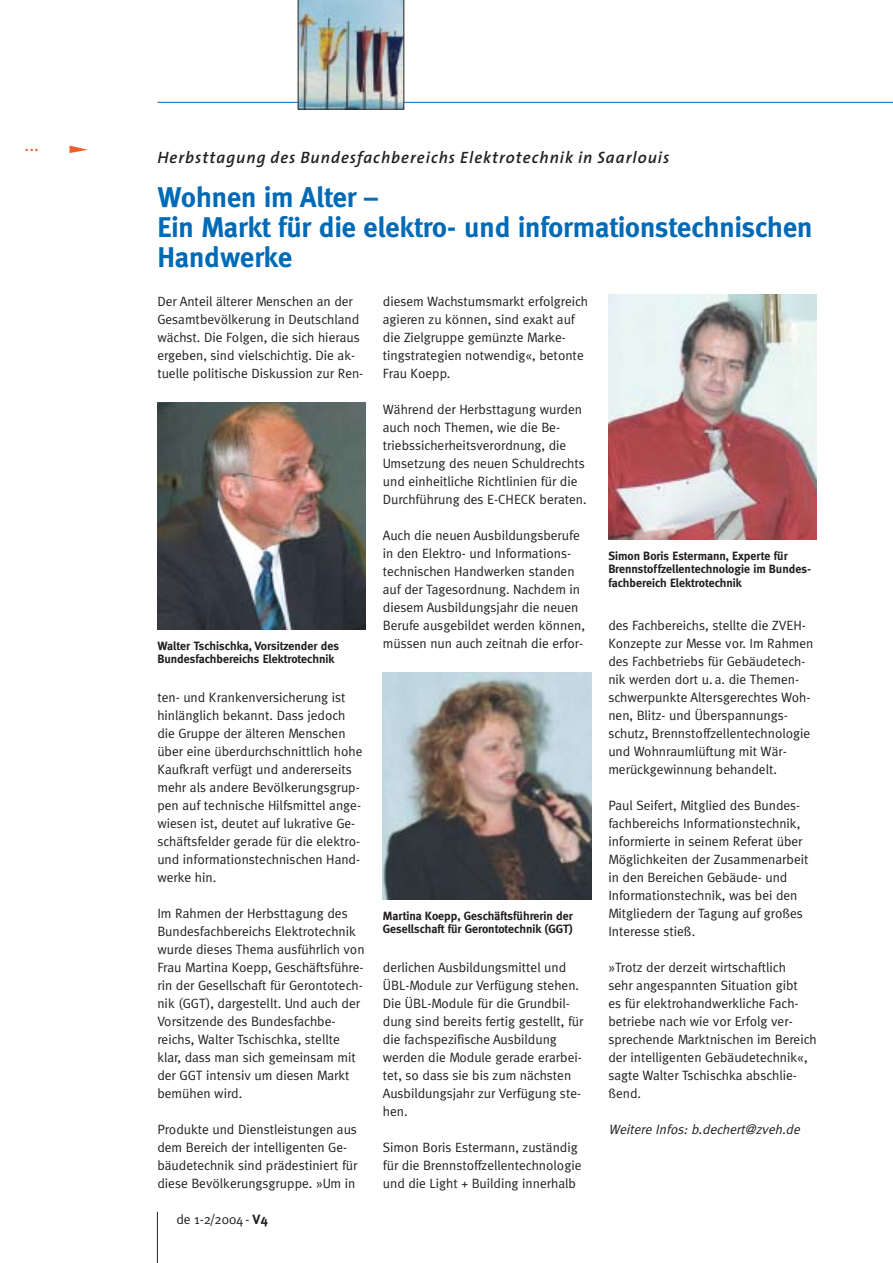
<style>
.page{position:relative;width:893px;height:1263px;background:#fff}
.page>*{position:absolute;margin:0;border:0;box-sizing:border-box;transform-origin:0 0}
.t1{font:700 28.5px/30px "Meta";color:#006ab6}
.t2{font:18px "Meta";color:#f15d29}
.t3{font:italic 600 16.5px "The Sans";letter-spacing:.06em;color:#231f1f}
.t4{font:13.5px/18px "Meta";color:#231f1f}
.t5{font:italic 13.5px "Meta";color:#231f1f}
.t6{font:700 12px/13.5px "Meta";color:#231f1f}
.s1{font-weight:700}
</style>
<div class="page">
<svg style="left:69px;top:146px;width:19px;height:7px"></svg>
<hr style="left:157px;top:102px;width:735px;height:1px;background:#006ab6">
<img style="left:298px;top:0;width:106px;height:109px">
<hr style="left:157px;top:1212px;width:1px;height:51px;background:#231f1f">
<img style="left:608px;top:295px;width:208px;height:245px">
<img style="left:157px;top:403px;width:209px;height:227px">
<img style="left:383px;top:673px;width:208px;height:227px">
<h2 class="t2" style="left:25px;top:138px;width:16px">...</h2>
<p class="t3" style="left:157px;top:152px;width:513px">Herbsttagung des Bundesfachbereichs Elektrotechnik in Saarlouis</p>
<h1 class="t1" style="left:157px;top:184px;width:656px">Wohnen im Alter –<br>Ein Markt für die elektro- und informationstechnischen<br>Handwerke</h1>
<p class="t4" style="left:157px;top:293px;width:207px">Der Anteil älterer Menschen an der Gesamtbevölkerung in Deutschland wächst. Die Folgen, die sich hieraus ergeben, sind vielschichtig. Die ak&shy;tuelle politische Diskussion zur Ren-</p>
<p class="t6" style="left:157px;top:640px;width:183px">Walter Tschischka, Vorsitzender des<br>Bundesfachbereichs Elektrotechnik</p>
<p class="t4" style="left:157px;top:689px;width:206px">ten- und Krankenversicherung ist hinlänglich bekannt. Dass jedoch die Gruppe der älteren Menschen über eine überdurchschnittlich hohe Kaufkraft verfügt und andererseits mehr als andere Bevölkerungsgrup&shy;pen auf technische Hilfsmittel ange&shy;wiesen ist, deutet auf lukrative Ge&shy;schäftsfelder gerade für die elektro&shy;und informationstechnischen Hand&shy;werke hin.</p>
<p class="t4" style="left:157px;top:905px;width:209px">Im Rahmen der Herbsttagung des Bundesfachbereichs Elektrotechnik wurde dieses Thema ausführlich von Frau Martina Koepp, Geschäftsführe&shy;rin der Gesellschaft für Gerontotech&shy;nik (GGT), dargestellt. Und auch der Vorsitzende des Bundesfachbe&shy;reichs, Walter Tschischka, stellte klar, dass man sich gemeinsam mit der GGT intensiv um diesen Markt bemühen wird.</p>
<p class="t4" style="left:157px;top:1121px;width:201px">Produkte und Dienstleistungen aus dem Bereich der intelligenten Ge&shy;bäudetechnik sind prädestiniert für diese Bevölkerungsgruppe. »Um in</p>
<p class="t4" style="left:176px;top:1211px;width:93px">de 1-2/2004 - <span class="s1">V4</span></p>
<p class="t4" style="left:383px;top:293px;width:207px">diesem Wachstumsmarkt erfolgreich agieren zu können, sind exakt auf die Zielgruppe gemünzte Marke&shy;tingstrategien notwendig«, betonte<br>Frau Koepp.</p>
<p class="t4" style="left:383px;top:401px;width:205px">Während der Herbsttagung wurden auch noch Themen, wie die Be&shy;triebssicherheitsverordnung, die Umsetzung des neuen Schuldrechts und einheitliche Richtlinien für die Durchführung des E-CHECK beraten.</p>
<p class="t4" style="left:383px;top:527px;width:204px">Auch die neuen Ausbildungsberufe in den Elektro- und Informations&shy;technischen Handwerken standen auf der Tagesordnung. Nachdem in diesem Ausbildungsjahr die neuen Berufe ausgebildet werden können, müssen nun auch zeitnah die erfor-</p>
<p class="t6" style="left:383px;top:910px;width:191px">Martina Koepp, Geschäftsführerin der<br>Gesellschaft für Gerontotechnik (GGT)</p>
<p class="t4" style="left:383px;top:959px;width:202px">derlichen Ausbildungsmittel und<br>ÜBL-Module zur Verfügung stehen.<br>Die ÜBL-Module für die Grundbil&shy;dung sind bereits fertig gestellt, für die fachspezifische Ausbildung werden die Module gerade erarbei&shy;tet, so dass sie bis zum nächsten<br>Ausbildungsjahr zur Verfügung ste&shy;hen.</p>
<p class="t4" style="left:383px;top:1139px;width:200px">Simon Boris Estermann, zuständig für die Brennstoffzellentechnologie und die Light + Building innerhalb</p>
<p class="t6" style="left:608px;top:550px;width:204px">Simon Boris Estermann, Experte für<br>Brennstoffzellentechnologie im Bundes&shy;fachbereich Elektrotechnik</p>
<p class="t4" style="left:608px;top:617px;width:207px">des Fachbereichs, stellte die ZVEH-Konzepte zur Messe vor. Im Rahmen des Fachbetriebs für Gebäudetech&shy;nik werden dort u. a. die Themen&shy;schwerpunkte Altersgerechtes Woh&shy;nen, Blitz- und Überspannungs&shy;schutz, Brennstoffzellentechnologie und Wohnraumlüftung mit Wär&shy;merückgewinnung behandelt.</p>
<p class="t4" style="left:608px;top:797px;width:202px">Paul Seifert, Mitglied des Bundes&shy;fachbereichs Informationstechnik, informierte in seinem Referat über<br>Möglichkeiten der Zusammenarbeit in den Bereichen Gebäude- und<br>Informationstechnik, was bei den<br>Mitgliedern der Tagung auf großes<br>Interesse stieß.</p>
<p class="t4" style="left:608px;top:959px;width:210px">»Trotz der derzeit wirtschaftlich<br>sehr angespannten Situation gibt<br>es für elektrohandwerkliche Fach&shy;betriebe nach wie vor Erfolg ver&shy;sprechende Marktnischen im Bereich der intelligenten Gebäudetechnik«, sagte Walter Tschischka abschlie&shy;ßend.</p>
<p class="t5" style="left:608px;top:1124px;width:195px">Weitere Infos: b.dechert@zveh.de</p>
</div>
